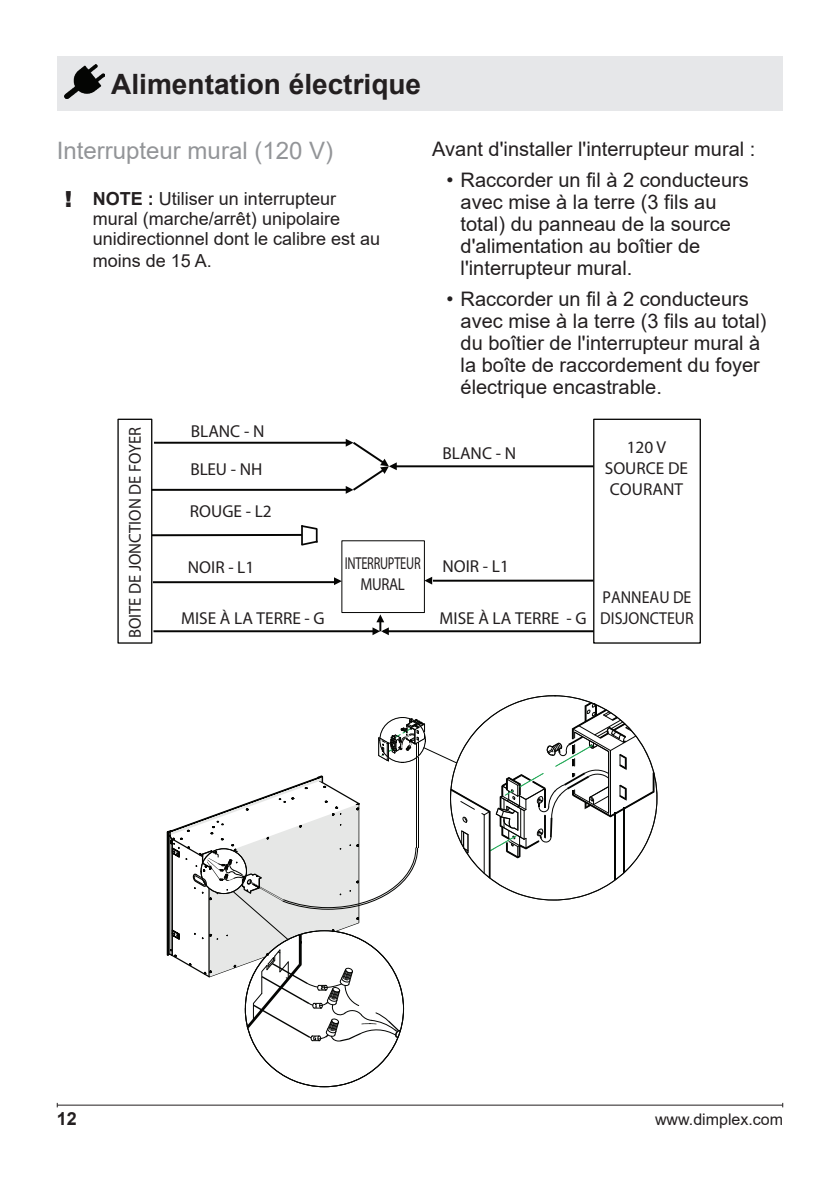
<style>
.page{position:relative;width:840px;height:1191px;background:#fff}
.page>*{position:absolute;margin:0;border:0;box-sizing:border-box;transform-origin:0 0}
.t1{font:700 28px "Arial";color:#231f20}
.t2{font:24px "Arial";color:#939598}
.t3{font:900 22.2px "Arial";color:#231f20}
.t4{font:20px/22px "Arial";color:#231f20}
.t5{font:18px/20px "Arial";color:#231f20}
.t6{font:700 18px "Arial";color:#231f20}
.t7{font:17.2px/20.8px "Myriad Pro";color:#231f20;text-align:center}
.t8{font:17.2px "Myriad Pro";color:#231f20;scale:.96 1}
.t9{font:17.2px/20.8px "Myriad Pro";color:#231f20;scale:.92 1}
.t10{font:17.2px/20.8px "Myriad Pro";letter-spacing:-.02em;color:#231f20;text-align:center;scale:.72 1}
.t11{font:16px "Arial";color:#231f20}
.s1{font-weight:700}
</style>
<div class="page">
<hr style="left:57px;top:1104px;width:725px;height:1px;background:#231f20">
<div style="left:57px;top:57px;width:725px;height:54px;background:#e6e7e9"></div>
<img style="left:65px;top:65px;width:39px;height:34px">
<div style="left:117px;top:418px;width:35px;height:225px;border:1px solid #050504"></div>
<hr style="left:153px;top:630px;width:220px;height:2px;background:#050504">
<div style="left:592px;top:418px;width:108px;height:225px;border:1px solid #050504"></div>
<hr style="left:383px;top:630px;width:210px;height:2px;background:#050504">
<hr style="left:152px;top:534px;width:150px;height:2px;background:#050504">
<svg style="left:299px;top:525px;width:19px;height:21px"></svg>
<hr style="left:432px;top:579px;width:161px;height:2px;background:#050504">
<svg style="left:424px;top:577px;width:8px;height:7px"></svg>
<svg style="left:372px;top:614px;width:16px;height:21px"></svg>
<hr style="left:153px;top:581px;width:182px;height:2px;background:#050504">
<svg style="left:334px;top:577px;width:7px;height:8px"></svg>
<hr style="left:154px;top:442px;width:193px;height:2px;background:#050504">
<hr style="left:395px;top:465px;width:198px;height:2px;background:#050504">
<hr style="left:152px;top:489px;width:195px;height:2px;background:#050504">
<svg style="left:345px;top:439px;width:51px;height:55px"></svg>
<svg style="left:167px;top:695px;width:490px;height:392px"></svg>
<h1 class="t1" style="left:111px;top:64px;width:311px">Alimentation électrique</h1>
<p class="t2" style="left:57px;top:134px;width:278px">Interrupteur mural (120 V)</p>
<p class="t5" style="left:93px;top:189px;width:289px"><span class="s1">NOTE :</span> Utiliser un interrupteur mural (marche/arrêt) unipolaire unidirectionnel dont le calibre est au</p>
<p class="t5" style="left:93px;top:251px;width:121px">moins de 15 A.</p>
<p class="t3" style="left:65px;top:183px;width:9px">!</p>
<p class="t8" style="left:124px;top:638px;width:222px;rotate:-90deg">BOITE DE JONCTION DE FOYER</p>
<p class="t7" style="left:191px;top:420px;width:75px">BLANC - N</p>
<p class="t7" style="left:190px;top:458px;width:73px">BLEU - NH</p>
<p class="t7" style="left:190px;top:501px;width:83px">ROUGE - L2</p>
<p class="t7" style="left:188px;top:556px;width:68px">NOIR - L1</p>
<p class="t7" style="left:181px;top:607px;width:145px">MISE À LA TERRE - G</p>
<p class="t10" style="left:344px;top:553px;width:107px">INTERRUPTEUR<br>MURAL</p>
<p class="t4" style="left:432px;top:138px;width:324px">Avant d'installer l'interrupteur mural :</p>
<p class="t4" style="left:460px;top:169px;width:289px;text-indent:-14px">• Raccorder un fil à 2 conducteurs avec mise à la terre (3 fils au total) du panneau de la source d'alimentation au boîtier de l'interrupteur mural.</p>
<p class="t4" style="left:460px;top:288px;width:307px;text-indent:-14px">• Raccorder un fil à 2 conducteurs avec mise à la terre (3 fils au total) du boîtier de l'interrupteur mural à la boîte de raccordement du foyer électrique encastrable.</p>
<p class="t7" style="left:442px;top:442px;width:75px">BLANC - N</p>
<p class="t7" style="left:604px;top:437px;width:85px">120 V<br>SOURCE DE<br>COURANT</p>
<p class="t7" style="left:442px;top:555px;width:68px">NOIR - L1</p>
<p class="t7" style="left:439px;top:607px;width:149px">MISE À LA TERRE - G</p>
<p class="t9" style="left:600px;top:586px;width:103px">PANNEAU DE<br>DISJONCTEUR</p>
<p class="t6" style="left:57px;top:1105px;width:22px">12</p>
<p class="t11" style="left:654px;top:1108px;width:130px">www.dimplex.com</p>
</div>
